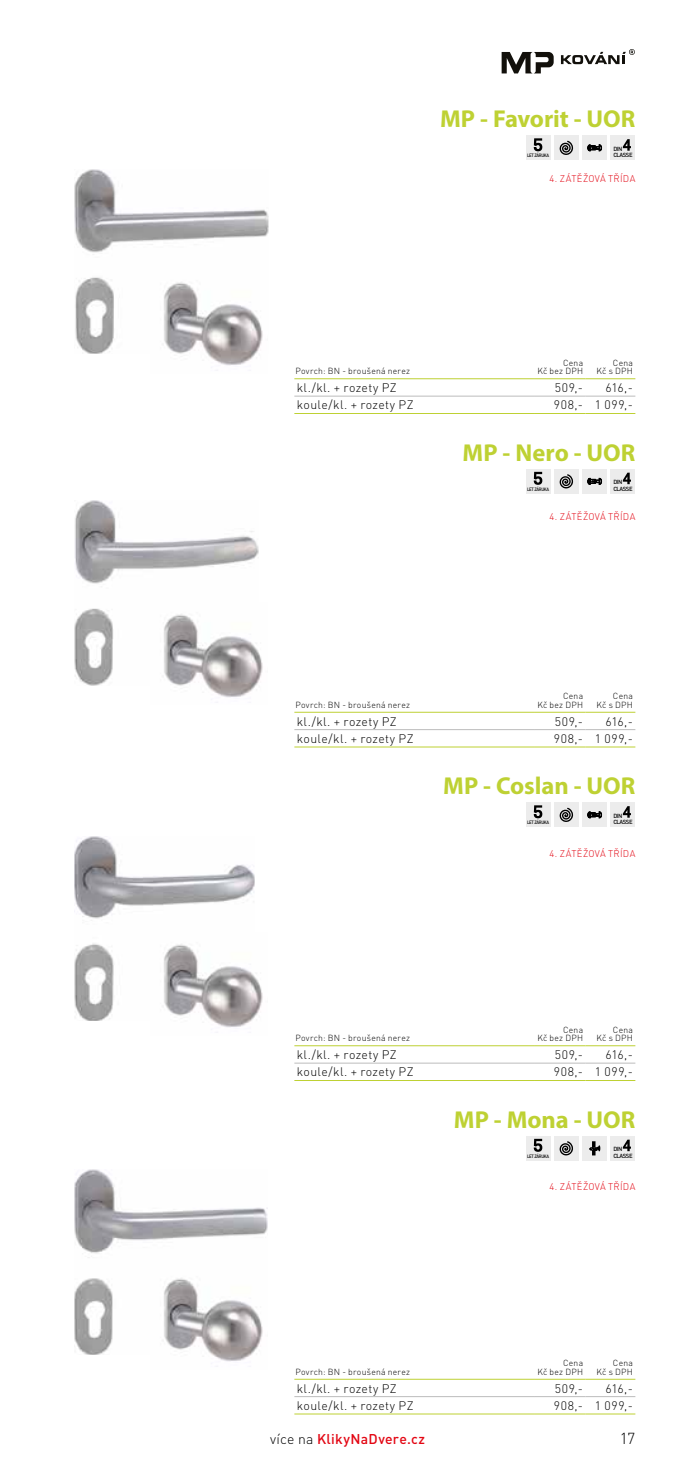
<style>
.page{position:relative;width:695px;height:1474px;background:#fff}
.page>*{position:absolute;margin:0;border:0;box-sizing:border-box;transform-origin:0 0}
.t1{font:700 24.5px "Myriad Pro";color:#bed133}
.t2{font:300 15.75px "DIN Pro";color:#000}
.t3{font:500 14px "DIN Pro";letter-spacing:.02em;color:#e30613}
.t4{font:300 12.25px "DIN Pro";letter-spacing:.035em;color:#000}
.t5{font:300 9.62px "DIN Pro";letter-spacing:.035em;color:#e30613}
.t6{font:300 8.75px/8.8px "DIN Pro";letter-spacing:.03em;color:#000;text-align:right}
.t7{font:500 5.95px/6.3px "DIN Pro";letter-spacing:-.07em;color:#000}
.t8{font:500 4.73px "DIN Pro";letter-spacing:-.07em;color:#000;scale:.9 1}
.s1{font-weight:300;color:#000}
</style>
<div class="page">
<svg style="left:501px;top:52px;width:52px;height:21px"></svg>
<svg style="left:561px;top:49px;width:74px;height:15px"></svg>
<hr style="left:294px;top:729px;width:240px;height:1px;background:#bcbcbc">
<hr style="left:534px;top:729px;width:51px;height:1px;background:#bcbcbc">
<hr style="left:585px;top:729px;width:50px;height:1px;background:#bcbcbc">
<hr style="left:294px;top:711px;width:240px;height:1px;background:#bed133">
<hr style="left:534px;top:711px;width:51px;height:1px;background:#bed133">
<hr style="left:585px;top:711px;width:50px;height:1px;background:#bed133">
<hr style="left:294px;top:746px;width:240px;height:1px;background:#bed133">
<hr style="left:534px;top:746px;width:51px;height:1px;background:#bed133">
<hr style="left:585px;top:746px;width:50px;height:1px;background:#bed133">
<hr style="left:294px;top:1062px;width:240px;height:1px;background:#bcbcbc">
<hr style="left:534px;top:1062px;width:51px;height:1px;background:#bcbcbc">
<hr style="left:585px;top:1062px;width:50px;height:1px;background:#bcbcbc">
<hr style="left:294px;top:1045px;width:240px;height:1px;background:#bed133">
<hr style="left:534px;top:1045px;width:51px;height:1px;background:#bed133">
<hr style="left:585px;top:1045px;width:50px;height:1px;background:#bed133">
<hr style="left:294px;top:1080px;width:240px;height:1px;background:#bed133">
<hr style="left:534px;top:1080px;width:51px;height:1px;background:#bed133">
<hr style="left:585px;top:1080px;width:50px;height:1px;background:#bed133">
<hr style="left:294px;top:1396px;width:240px;height:1px;background:#bcbcbc">
<hr style="left:534px;top:1396px;width:51px;height:1px;background:#bcbcbc">
<hr style="left:585px;top:1396px;width:50px;height:1px;background:#bcbcbc">
<hr style="left:294px;top:1378px;width:240px;height:1px;background:#bed133">
<hr style="left:534px;top:1378px;width:51px;height:1px;background:#bed133">
<hr style="left:585px;top:1378px;width:50px;height:1px;background:#bed133">
<hr style="left:294px;top:1413px;width:240px;height:1px;background:#bed133">
<hr style="left:534px;top:1413px;width:51px;height:1px;background:#bed133">
<hr style="left:585px;top:1413px;width:50px;height:1px;background:#bed133">
<hr style="left:294px;top:396px;width:240px;height:1px;background:#bcbcbc">
<hr style="left:534px;top:396px;width:51px;height:1px;background:#bcbcbc">
<hr style="left:585px;top:396px;width:50px;height:1px;background:#bcbcbc">
<hr style="left:294px;top:378px;width:240px;height:1px;background:#bed133">
<hr style="left:534px;top:378px;width:51px;height:1px;background:#bed133">
<hr style="left:585px;top:378px;width:50px;height:1px;background:#bed133">
<hr style="left:294px;top:413px;width:240px;height:1px;background:#bed133">
<hr style="left:534px;top:413px;width:51px;height:1px;background:#bed133">
<hr style="left:585px;top:413px;width:50px;height:1px;background:#bed133">
<img style="left:74px;top:169px;width:194px;height:185px">
<img style="left:74px;top:500px;width:184px;height:185px">
<img style="left:74px;top:836px;width:181px;height:184px">
<img style="left:74px;top:1169px;width:193px;height:185px">
<div style="left:582px;top:1135px;width:25px;height:25px;background:#ececec"></div>
<svg style="left:589px;top:1141px;width:11px;height:14px"></svg>
<div style="left:554px;top:1135px;width:24px;height:25px;background:#ececec"></div>
<svg style="left:559px;top:1141px;width:14px;height:14px"></svg>
<img style="left:150px;top:932px;width:113px;height:96px">
<img style="left:150px;top:1266px;width:117px;height:96px">
<img style="left:150px;top:602px;width:113px;height:96px">
<img style="left:150px;top:271px;width:117px;height:95px">
<div style="left:582px;top:469px;width:25px;height:25px;background:#ececec"></div>
<svg style="left:587px;top:478px;width:14px;height:7px"></svg>
<div style="left:554px;top:469px;width:24px;height:25px;background:#ececec"></div>
<svg style="left:559px;top:474px;width:14px;height:14px"></svg>
<div style="left:525px;top:469px;width:25px;height:25px;background:#ececec"></div>
<svg style="left:533px;top:472px;width:9px;height:13px"></svg>
<div style="left:610px;top:469px;width:25px;height:25px;background:#ececec"></div>
<svg style="left:622px;top:472px;width:8px;height:12px"></svg>
<div style="left:582px;top:802px;width:25px;height:25px;background:#ececec"></div>
<svg style="left:587px;top:811px;width:14px;height:8px"></svg>
<div style="left:554px;top:802px;width:24px;height:25px;background:#ececec"></div>
<svg style="left:559px;top:807px;width:14px;height:15px"></svg>
<div style="left:525px;top:802px;width:25px;height:25px;background:#ececec"></div>
<svg style="left:533px;top:805px;width:9px;height:13px"></svg>
<div style="left:525px;top:1135px;width:25px;height:25px;background:#ececec"></div>
<svg style="left:533px;top:1138px;width:9px;height:13px"></svg>
<div style="left:610px;top:802px;width:25px;height:25px;background:#ececec"></div>
<svg style="left:622px;top:806px;width:8px;height:11px"></svg>
<div style="left:610px;top:1135px;width:25px;height:25px;background:#ececec"></div>
<svg style="left:622px;top:1139px;width:8px;height:12px"></svg>
<div style="left:582px;top:135px;width:25px;height:25px;background:#ececec"></div>
<svg style="left:587px;top:145px;width:14px;height:7px"></svg>
<div style="left:554px;top:135px;width:24px;height:25px;background:#ececec"></div>
<svg style="left:559px;top:141px;width:14px;height:14px"></svg>
<div style="left:525px;top:135px;width:25px;height:25px;background:#ececec"></div>
<svg style="left:533px;top:138px;width:9px;height:13px"></svg>
<div style="left:610px;top:135px;width:25px;height:25px;background:#ececec"></div>
<svg style="left:622px;top:139px;width:8px;height:12px"></svg>
<h1 class="t1" style="left:440px;top:103px;width:197px">MP - Favorit - UOR</h1>
<p class="t8" style="left:527px;top:151px;width:26px">LET ZÁRUKA</p>
<p class="t7" style="left:613px;top:145px;width:21px">DIN<br>CLASSE</p>
<p class="t6" style="left:295px;top:366px;width:116px">Povrch: BN - broušená nerez</p>
<p class="t5" style="left:549px;top:171px;width:87px">4. ZÁTĚŽOVÁ TŘÍDA</p>
<p class="t6" style="left:537px;top:357px;width:47px">Cena<br>Kč bez DPH</p>
<p class="t6" style="left:596px;top:357px;width:38px">Cena<br>Kč s DPH</p>
<p class="t4" style="left:297px;top:378px;width:101px">kl./kl. + rozety PZ</p>
<p class="t4" style="left:554px;top:378px;width:30px">509,-</p>
<p class="t4" style="left:605px;top:378px;width:29px">616,-</p>
<p class="t4" style="left:297px;top:395px;width:118px">koule/kl. + rozety PZ</p>
<p class="t4" style="left:553px;top:395px;width:80px">908,- 1 099,-</p>
<h1 class="t1" style="left:462px;top:436px;width:174px">MP - Nero - UOR</h1>
<p class="t8" style="left:527px;top:485px;width:26px">LET ZÁRUKA</p>
<p class="t7" style="left:613px;top:478px;width:21px">DIN<br>CLASSE</p>
<p class="t6" style="left:295px;top:699px;width:116px">Povrch: BN - broušená nerez</p>
<p class="t5" style="left:549px;top:508px;width:87px">4. ZÁTĚŽOVÁ TŘÍDA</p>
<p class="t6" style="left:537px;top:690px;width:47px">Cena<br>Kč bez DPH</p>
<p class="t6" style="left:596px;top:690px;width:38px">Cena<br>Kč s DPH</p>
<p class="t4" style="left:297px;top:711px;width:101px">kl./kl. + rozety PZ</p>
<p class="t4" style="left:554px;top:711px;width:30px">509,-</p>
<p class="t4" style="left:605px;top:711px;width:29px">616,-</p>
<p class="t4" style="left:297px;top:729px;width:118px">koule/kl. + rozety PZ</p>
<p class="t4" style="left:553px;top:729px;width:80px">908,- 1 099,-</p>
<h1 class="t1" style="left:443px;top:770px;width:194px">MP - Coslan - UOR</h1>
<p class="t8" style="left:527px;top:818px;width:26px">LET ZÁRUKA</p>
<p class="t7" style="left:613px;top:812px;width:21px">DIN<br>CLASSE</p>
<p class="t6" style="left:295px;top:1033px;width:116px">Povrch: BN - broušená nerez</p>
<p class="t5" style="left:549px;top:846px;width:87px">4. ZÁTĚŽOVÁ TŘÍDA</p>
<p class="t6" style="left:537px;top:1024px;width:47px">Cena<br>Kč bez DPH</p>
<p class="t6" style="left:596px;top:1024px;width:38px">Cena<br>Kč s DPH</p>
<p class="t4" style="left:297px;top:1045px;width:101px">kl./kl. + rozety PZ</p>
<p class="t4" style="left:554px;top:1045px;width:30px">509,-</p>
<p class="t4" style="left:605px;top:1045px;width:29px">616,-</p>
<p class="t4" style="left:297px;top:1062px;width:118px">koule/kl. + rozety PZ</p>
<p class="t4" style="left:553px;top:1062px;width:80px">908,- 1 099,-</p>
<h1 class="t1" style="left:454px;top:1103px;width:183px">MP - Mona - UOR</h1>
<p class="t8" style="left:527px;top:1152px;width:26px">LET ZÁRUKA</p>
<p class="t7" style="left:613px;top:1145px;width:21px">DIN<br>CLASSE</p>
<p class="t6" style="left:295px;top:1366px;width:116px">Povrch: BN - broušená nerez</p>
<p class="t5" style="left:549px;top:1179px;width:87px">4. ZÁTĚŽOVÁ TŘÍDA</p>
<p class="t6" style="left:537px;top:1357px;width:47px">Cena<br>Kč bez DPH</p>
<p class="t6" style="left:596px;top:1357px;width:38px">Cena<br>Kč s DPH</p>
<p class="t4" style="left:297px;top:1378px;width:101px">kl./kl. + rozety PZ</p>
<p class="t4" style="left:554px;top:1378px;width:30px">509,-</p>
<p class="t4" style="left:605px;top:1378px;width:29px">616,-</p>
<p class="t4" style="left:297px;top:1395px;width:118px">koule/kl. + rozety PZ</p>
<p class="t4" style="left:553px;top:1395px;width:80px">908,- 1 099,-</p>
<p class="t3" style="left:270px;top:1427px;width:156px"><span class="s1">více na</span> KlikyNaDvere.cz</p>
<p class="t2" style="left:619px;top:1426px;width:17px">17</p>
</div>
